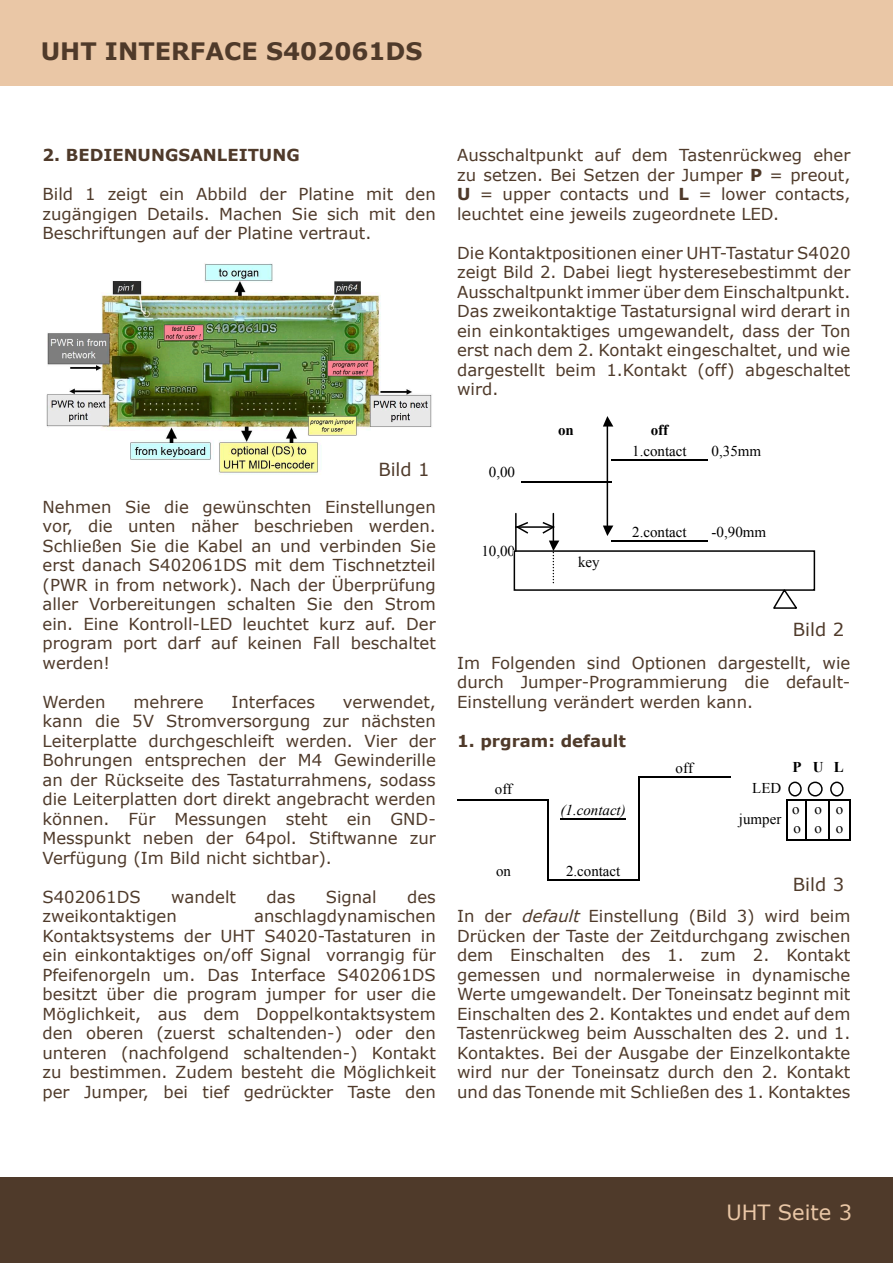
<style>
.page{position:relative;width:893px;height:1263px;background:#fff}
.page>*{position:absolute;margin:0;border:0;box-sizing:border-box;transform-origin:0 0}
.t1{font:700 24px "Verdana";color:#4f3a2a}
.t2{font:21px "Verdana";color:#eac7a6}
.t3{font:18px "Verdana";color:#4f3a2a}
.t4{font:16.5px/19.5px "Verdana";color:#4f3a2a;text-align:justify}
.t5{font:700 16.5px "Verdana";color:#4f3a2a}
.t6{font:15px/21px "Times New Roman";color:#000;text-align:center}
.t7{font:italic 15px "Times New Roman";color:#000}
.t8{font:700 15px "Times New Roman";color:#000}
.s1{font-weight:700}
.s2{font-style:italic}
</style>
<div class="page">
<div style="left:0;top:1178px;width:893px;height:85px;background:#4f3a2a"></div>
<div style="left:0;top:0;width:893px;height:85px;background:#eac7a6"></div>
<img style="left:46px;top:263px;width:386px;height:212px">
<div style="left:372px;top:458px;width:64px;height:21px;background:#fff"></div>
<hr style="left:611px;top:459px;width:96px;height:1px;background:#000">
<hr style="left:521px;top:481px;width:90px;height:2px;background:#000">
<hr style="left:611px;top:540px;width:96px;height:1px;background:#000">
<div style="left:514px;top:550px;width:301px;height:41px;border:2px solid #000"></div>
<hr style="left:515px;top:513px;width:2px;height:38px;background:#000">
<svg style="left:771px;top:588px;width:28px;height:21px"></svg>
<hr style="left:516px;top:526px;width:37px;height:2px;background:#000">
<svg style="left:515px;top:521px;width:15px;height:14px"></svg>
<svg style="left:541px;top:513px;width:18px;height:71px"></svg>
<hr style="left:607px;top:425px;width:1px;height:100px;background:#000">
<svg style="left:603px;top:416px;width:10px;height:10px"></svg>
<svg style="left:603px;top:525px;width:10px;height:11px"></svg>
<hr style="left:641px;top:776px;width:90px;height:2px;background:#000">
<hr style="left:638px;top:778px;width:2px;height:21px;background:#000">
<hr style="left:560px;top:818px;width:66px;height:2px;background:#000">
<hr style="left:457px;top:799px;width:90px;height:1px;background:#000">
<hr style="left:638px;top:800px;width:2px;height:20px;background:#000">
<svg style="left:638px;top:820px;width:2px;height:20px"></svg>
<svg style="left:786px;top:799px;width:64px;height:41px"></svg>
<hr style="left:638px;top:840px;width:2px;height:20px;background:#000">
<svg style="left:547px;top:799px;width:1px;height:82px"></svg>
<hr style="left:548px;top:879px;width:90px;height:2px;background:#000">
<svg style="left:638px;top:860px;width:2px;height:21px"></svg>
<svg style="left:789px;top:782px;width:12px;height:14px"></svg>
<div style="left:788px;top:781px;width:14px;height:15px;border:1px solid #000;border-radius:50%"></div>
<svg style="left:808px;top:782px;width:14px;height:14px"></svg>
<div style="left:808px;top:781px;width:15px;height:15px;border:1px solid #000;border-radius:50%"></div>
<svg style="left:831px;top:782px;width:12px;height:14px"></svg>
<div style="left:830px;top:781px;width:14px;height:15px;border:1px solid #000;border-radius:50%"></div>
<p class="t1" style="left:41px;top:35px;width:383px">UHT INTERFACE S402061DS</p>
<p class="t5" style="left:43px;top:145px;width:259px">2. BEDIENUNGSANLEITUNG</p>
<p class="t4" style="left:43px;top:185px;width:395px">Bild 1 zeigt ein Abbild der Platine mit den zugängigen Details. Machen Sie sich mit den Beschriftungen auf der Platine vertraut.</p>
<p class="t3" style="left:378px;top:458px;width:53px">Bild 1</p>
<p class="t4" style="left:43px;top:497px;width:395px">Nehmen Sie die gewünschten Einstellungen vor, die unten näher beschrieben werden.<br>Schließen Sie die Kabel an und verbinden Sie erst danach S402061DS mit dem Tischnetzteil (PWR in from network). Nach der Überprüfung aller Vorbereitungen schalten Sie den Strom ein. Eine Kontroll-LED leuchtet kurz auf. Der program port darf auf keinen Fall beschaltet werden!</p>
<p class="t4" style="left:43px;top:692px;width:64px">Werden</p>
<p class="t4" style="left:133px;top:692px;width:72px">mehrere</p>
<p class="t4" style="left:231px;top:692px;width:85px">Interfaces</p>
<p class="t4" style="left:43px;top:692px;width:395px;text-indent:300px">verwendet, kann die 5V Stromversorgung zur nächsten Leiterplatte durchgeschleift werden. Vier der Bohrungen entsprechen der M4 Gewinderille an der Rückseite des Tastaturrahmens, sodass die Leiterplatten dort direkt angebracht werden können. Für Messungen steht ein GND-Messpunkt neben der 64pol. Stiftwanne zur Verfügung (Im Bild nicht sichtbar).</p>
<p class="t4" style="left:43px;top:887px;width:100px">S402061DS</p>
<p class="t4" style="left:171px;top:887px;width:66px">wandelt</p>
<p class="t4" style="left:266px;top:887px;width:30px">das</p>
<p class="t4" style="left:326px;top:887px;width:52px">Signal</p>
<p class="t4" style="left:407px;top:887px;width:30px">des</p>
<p class="t4" style="left:43px;top:906px;width:136px">zweikontaktigen</p>
<p class="t4" style="left:43px;top:906px;width:395px;text-indent:212px">anschlagdynamischen Kontaktsystems der UHT S4020-Tastaturen in ein einkontaktiges on/off Signal vorrangig für Pfeifenorgeln um. Das Interface S402061DS besitzt über die program jumper for user die Möglichkeit, aus dem Doppelkontaktsystem den oberen (zuerst schaltenden-) oder den unteren (nachfolgend schaltenden-) Kontakt zu bestimmen. Zudem besteht die Möglichkeit per Jumper, bei tief gedrückter Taste den</p>
<p class="t4" style="left:457px;top:146px;width:395px">Ausschaltpunkt auf dem Tastenrückweg eher zu setzen. Bei Setzen der Jumper <span class="s1">P</span> = preout, <span class="s1">U</span> = upper contacts und <span class="s1">L</span> = lower contacts, leuchtet eine jeweils zugeordnete LED.</p>
<p class="t4" style="left:457px;top:243px;width:395px">Die Kontaktpositionen einer UHT-Tastatur S4020 zeigt Bild 2. Dabei liegt hysteresebestimmt der Ausschaltpunkt immer über dem Einschaltpunkt.<br>Das zweikontaktige Tastatursignal wird derart in ein einkontaktiges umgewandelt, dass der Ton erst nach dem 2. Kontakt eingeschaltet, und wie dargestellt beim 1.Kontakt (off) abgeschaltet wird.</p>
<p class="t6" style="left:489px;top:461px;width:28px">0,00</p>
<p class="t6" style="left:481px;top:540px;width:35px">10,00</p>
<p class="t8" style="left:558px;top:419px;width:17px">on</p>
<p class="t6" style="left:632px;top:419px;width:56px"><span class="s1">off<br></span>1.contact</p>
<p class="t6" style="left:712px;top:440px;width:51px">0,35mm</p>
<p class="t6" style="left:578px;top:551px;width:23px">key</p>
<p class="t6" style="left:632px;top:521px;width:56px">2.contact</p>
<p class="t6" style="left:712px;top:521px;width:56px">-0,90mm</p>
<p class="t3" style="left:793px;top:618px;width:53px">Bild 2</p>
<p class="t4" style="left:457px;top:653px;width:395px">Im Folgenden sind Optionen dargestellt, wie durch Jumper-Programmierung die default-Einstellung verändert werden kann.</p>
<p class="t5" style="left:457px;top:730px;width:170px">1. prgram: default</p>
<p class="t6" style="left:676px;top:758px;width:19px">off</p>
<p class="t8" style="left:792px;top:756px;width:53px">PUL</p>
<p class="t6" style="left:495px;top:778px;width:19px">off</p>
<p class="t6" style="left:752px;top:777px;width:31px">LED</p>
<p class="t7" style="left:561px;top:800px;width:67px">(1.contact)</p>
<p class="t6" style="left:739px;top:808px;width:44px">jumper</p>
<p class="t6" style="left:792px;top:799px;width:53px;line-height:19.4px;text-align:left">ooo ooo</p>
<p class="t6" style="left:496px;top:861px;width:16px">on</p>
<p class="t6" style="left:566px;top:861px;width:56px">2.contact</p>
<p class="t3" style="left:793px;top:873px;width:53px">Bild 3</p>
<p class="t4" style="left:457px;top:906px;width:395px">In der <span class="s2">default</span> Einstellung (Bild 3) wird beim Drücken der Taste der Zeitdurchgang zwischen dem Einschalten des 1. zum 2. Kontakt gemessen und normalerweise in dynamische Werte umgewandelt. Der Toneinsatz beginnt mit Einschalten des 2. Kontaktes und endet auf dem Tastenrückweg beim Ausschalten des 2. und 1.<br>Kontaktes. Bei der Ausgabe der Einzelkontakte wird nur der Toneinsatz durch den 2. Kontakt und das Tonende mit Schließen des 1. Kontaktes</p>
<p class="t2" style="left:726px;top:1199px;width:127px">UHT Seite 3</p>
</div>
